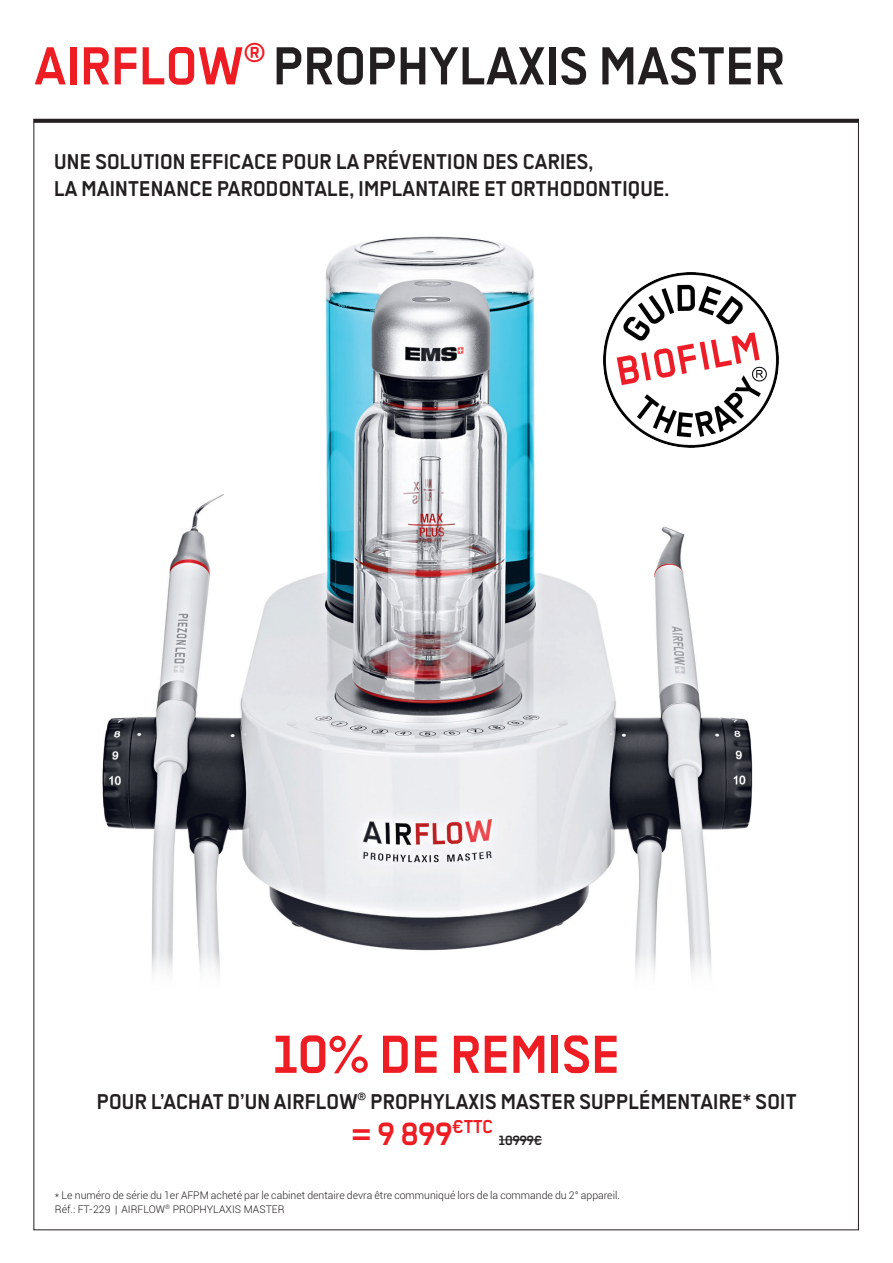
<style>
.page{position:relative;width:893px;height:1263px;background:#fff}
.page>*{position:absolute;margin:0;border:0;box-sizing:border-box;transform-origin:0 0}
.t1{font:700 60px "Transbold Neue Euro";letter-spacing:.01em;color:#231f20}
.t2{font:700 60px "Transbold Neue Euro";letter-spacing:.01em;color:#ee1d23}
.t3{font:700 36px "Transbold Neue Euro";color:#ee1d23}
.t4{font:700 24px/27px "Transbold Neue Euro";letter-spacing:.01em;color:#231f20}
.t5{font:700 15px "Transbold Neue Euro";color:#231f20}
.t6{font:300 10.5px/13.5px "Roboto";color:#231f20}
.s1{color:#ee1d23}
</style>
<div class="page">
<svg style="left:34px;top:119px;width:825px;height:4px;background:#2d292a"></svg>
<img style="left:102px;top:236px;width:677px;height:739px">
<img style="left:604px;top:272px;width:174px;height:176px">
<hr style="left:499px;top:1139px;width:43px;height:1px;background:#231f20">
<h1 class="t1" style="left:35px;top:33px;width:751px"><span class="s1">AIRFLOW</span><sup>®</sup> PROPHYLAXIS MASTER</h1>
<p class="t4" style="left:54px;top:148px;width:617px">UNE SOLUTION EFFICACE POUR LA PRÉVENTION DES CARIES,<br>LA MAINTENANCE PARODONTALE, IMPLANTAIRE ET ORTHODONTIQUE.</p>
<h1 class="t2" style="left:273px;top:1022px;width:348px">10% DE REMISE</h1>
<p class="t4" style="left:97px;top:1088px;width:701px">POUR L’ACHAT D’UN AIRFLOW<sup>®</sup> PROPHYLAXIS MASTER SUPPLÉMENTAIRE* SOIT</p>
<h2 class="t3" style="left:351px;top:1114px;width:143px">= 9 899<sup>€TTC</sup></h2>
<p class="t5" style="left:499px;top:1132px;width:44px">10999€</p>
<p class="t6" style="left:55px;top:1188px;width:567px">* Le numéro de série du 1er AFPM acheté par le cabinet dentaire devra être communiqué lors de la commande du 2° appareil.<br>Réf.: FT-229 | AIRFLOW<sup>®</sup> PROPHYLAXIS MASTER</p>
</div>
